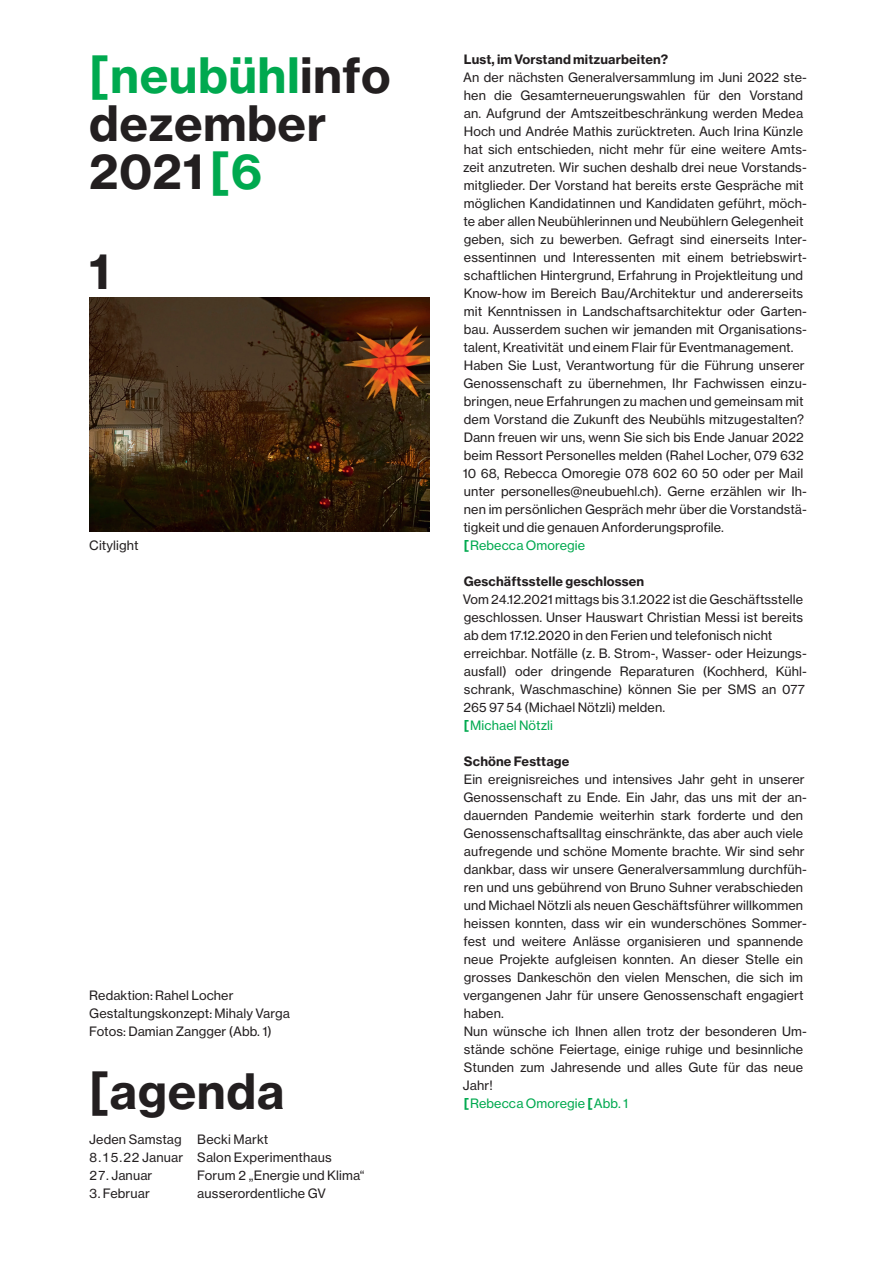
<style>
.page{position:relative;width:893px;height:1263px;background:#fff}
.page>*{position:absolute;margin:0;border:0;box-sizing:border-box;transform-origin:0 0}
.t1{font:48px/48px "N Haas Grotesk TX Pro 75 Bd";letter-spacing:.01em;color:#231f20}
.t2{font:12.75px/18px "N Haas Grotesk TX Pro 55 Rg";letter-spacing:.005em;color:#231f20}
.t3{font:12.75px "N Haas Grotesk TX Pro 75 Bd";letter-spacing:.01em;color:#231f20}
.t4{font:12.75px "N Haas Grotesk TX Pro 55 Rg";letter-spacing:.005em;color:#00a94f}
.s1{color:#00a94f}
.s2{font-family:"N Haas Grotesk TX Pro 75 Bd";color:#00a94f}
.s3{font-family:"N Haas Grotesk TX Pro 75 Bd"}
</style>
<div class="page">
<img style="left:89px;top:298px;width:340px;height:234px">
<h1 class="t1" style="left:89px;top:51px;width:303px"><span class="s1">[neubühl</span>info dezember<br>2021 <span class="s1">[6</span></h1>
<h1 class="t1" style="left:89px;top:247px;width:22px">1</h1>
<p class="t2" style="left:89px;top:536px;width:51px">Citylight</p>
<p class="t2" style="left:89px;top:986px;width:202px">Redaktion: Rahel Locher<br>Gestaltungskonzept: Mihaly Varga<br>Fotos: Damian Zangger (Abb. 1)</p>
<h1 class="t1" style="left:89px;top:1068px;width:197px">[agenda</h1>
<p class="t2" style="left:89px;top:1130px;width:244px">Jeden Samstag Becki Markt<br>8.15.22 Januar Salon Experimenthaus</p>
<p class="t2" style="left:89px;top:1166px;width:65px">27. Januar</p>
<p class="t2" style="left:197px;top:1166px;width:169px">Forum 2 „Energie und Klima“</p>
<p class="t2" style="left:89px;top:1184px;width:62px">3. Februar</p>
<p class="t2" style="left:197px;top:1184px;width:130px">ausserordentliche GV</p>
<p class="t3" style="left:464px;top:51px;width:206px">Lust, im Vorstand mitzuarbeiten?</p>
<p class="t2" style="left:463px;top:68px;width:346px">An der nächsten Generalversammlung im Juni 2022 ste&shy;hen die Gesamterneuerungswahlen für den Vorstand an. Aufgrund der Amtszeitbeschränkung werden Medea Hoch und Andrée Mathis zurücktreten. Auch Irina Künzle hat sich entschieden, nicht mehr für eine weitere Amts&shy;zeit anzutreten. Wir suchen deshalb drei neue Vorstands&shy;mitglieder. Der Vorstand hat bereits erste Gespräche mit möglichen Kandidatinnen und Kandidaten geführt, möch&shy;te aber allen Neubühlerinnen und Neubühlern Gelegenheit geben, sich zu bewerben. Gefragt sind einerseits Inter&shy;essentinnen und Interessenten mit einem betriebswirt&shy;schaftlichen Hintergrund, Erfahrung in Projektleitung und Know-how im Bereich Bau/Architektur und andererseits mit Kenntnissen in Landschaftsarchitektur oder Garten&shy;bau. Ausserdem suchen wir jemanden mit Organisations&shy;talent, Kreativität und einem Flair für Eventmanagement.<br>Haben Sie Lust, Verantwortung für die Führung unserer Genossenschaft zu übernehmen, Ihr Fachwissen einzu&shy;bringen, neue Erfahrungen zu machen und gemeinsam mit dem Vorstand die Zukunft des Neubühls mitzugestalten?<br>Dann freuen wir uns, wenn Sie sich bis Ende Januar 2022 beim Ressort Personelles melden (Rahel Locher, 079 632<br>10 68, Rebecca Omoregie 078 602 60 50 oder per Mail unter personelles@neubuehl.ch). Gerne erzählen wir Ih&shy;nen im persönlichen Gespräch mehr über die Vorstandstä&shy;tigkeit und die genauen Anforderungsprofile.<br><span class="s2">[</span><span class="s1">Rebecca Omoregie</span></p>
<p class="t3" style="left:464px;top:573px;width:182px">Geschäftsstelle geschlossen</p>
<p class="t2" style="left:463px;top:590px;width:346px">Vom 24.12.2021 mittags bis 3.1.2022 ist die Geschäftsstelle geschlossen. Unser Hauswart Christian Messi ist bereits ab dem 17.12.2020 in den Ferien und telefonisch nicht erreichbar. Notfälle (z. B. Strom-, Wasser- oder Heizungs&shy;ausfall) oder dringende Reparaturen (Kochherd, Kühl&shy;schrank, Waschmaschine) können Sie per SMS an 077<br>265 97 54 (Michael Nötzli) melden.<br><span class="s2">[</span><span class="s1">Michael Nötzli</span></p>
<p class="t3" style="left:464px;top:753px;width:107px">Schöne Festtage</p>
<p class="t2" style="left:463px;top:770px;width:346px">Ein ereignisreiches und intensives Jahr geht in unserer Genossenschaft zu Ende. Ein Jahr, das uns mit der an&shy;dauernden Pandemie weiterhin stark forderte und den Genossenschaftsalltag einschränkte, das aber auch viele aufregende und schöne Momente brachte. Wir sind sehr dankbar, dass wir unsere Generalversammlung durchfüh&shy;ren und uns gebührend von Bruno Suhner verabschieden und Michael Nötzli als neuen Geschäftsführer willkommen heissen konnten, dass wir ein wunderschönes Sommer&shy;fest und weitere Anlässe organisieren und spannende neue Projekte aufgleisen konnten. An dieser Stelle ein grosses Dankeschön den vielen Menschen, die sich im vergangenen Jahr für unsere Genossenschaft engagiert haben.<br>Nun wünsche ich Ihnen allen trotz der besonderen Um&shy;stände schöne Feiertage, einige ruhige und besinnliche Stunden zum Jahresende und alles Gute für das neue Jahr!</p>
<p class="t4" style="left:464px;top:1095px;width:166px"><span class="s3">[</span>Rebecca Omoregie <span class="s3">[</span>Abb. 1</p>
</div>
